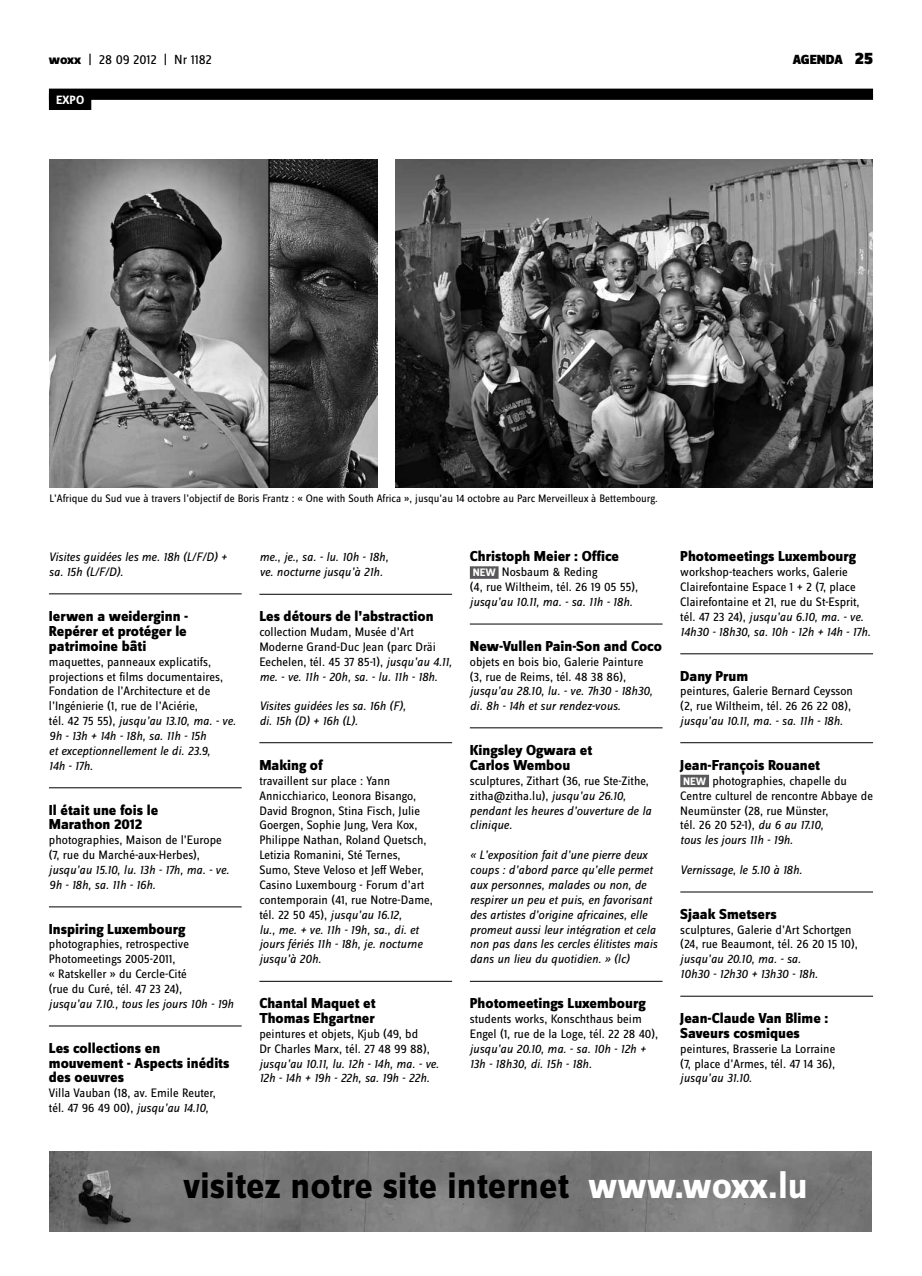
<style>
.page{position:relative;width:922px;height:1276px;background:#fff}
.page>*{position:absolute;margin:0;border:0;box-sizing:border-box;transform-origin:0 0}
.t1{font:700 38.5px "Zine Sans Dis";color:#000}
.t2{font:800 15px/14.9px "Zine Sans Dis";color:#000}
.t3{font:13.75px "Zine Sans Dis";letter-spacing:-.01em;color:#000}
.t4{font:900 13.75px "Zine Sans Dis";color:#000}
.t5{font:12.75px/14.9px "Zine Sans Dis";color:#000}
.t6{font:italic 12.75px/14.9px "Zine Sans Dis";color:#000}
.t7{font:700 12.5px "Zine Sans Dis";color:#fff}
.t8{font:11.25px "Zine Sans Dis";color:#000}
.s1{font-weight:800}
.s2{font-size:17.5px}
.s3{font-style:italic}
.s4{font-weight:700;font-size:11.25px;color:#fff}
.s5{font-style:normal}
.s6{color:#fff}
</style>
<div class="page">
<hr style="left:49px;top:593px;width:192px;height:1px;background:#000">
<hr style="left:49px;top:787px;width:192px;height:1px;background:#000">
<hr style="left:49px;top:906px;width:192px;height:1px;background:#000">
<hr style="left:49px;top:1025px;width:192px;height:1px;background:#000">
<hr style="left:259px;top:594px;width:193px;height:1px;background:#000">
<hr style="left:259px;top:742px;width:193px;height:1px;background:#000">
<hr style="left:259px;top:981px;width:193px;height:1px;background:#000">
<div style="left:469px;top:566px;width:29px;height:13px;background:#58585a"></div>
<hr style="left:469px;top:624px;width:193px;height:1px;background:#000">
<hr style="left:469px;top:727px;width:193px;height:1px;background:#000">
<hr style="left:469px;top:981px;width:193px;height:1px;background:#000">
<hr style="left:680px;top:653px;width:192px;height:1px;background:#000">
<hr style="left:680px;top:742px;width:192px;height:1px;background:#000">
<div style="left:680px;top:774px;width:28px;height:13px;background:#58585a"></div>
<hr style="left:680px;top:892px;width:192px;height:1px;background:#000">
<hr style="left:680px;top:996px;width:192px;height:1px;background:#000">
<div style="left:49px;top:89px;width:823px;height:11px;background:#000"></div>
<div style="left:49px;top:94px;width:42px;height:16px;background:#000"></div>
<img style="left:395px;top:159px;width:477px;height:328px">
<img style="left:50px;top:159px;width:327px;height:328px">
<img style="left:590px;top:1151px;width:281px;height:80px">
<img style="left:50px;top:1151px;width:251px;height:80px">
<img style="left:301px;top:1151px;width:289px;height:80px">
<p class="t3" style="left:49px;top:53px;width:164px"><span class="s1">woxx</span> | 28 09 2012 | Nr 1182</p>
<p class="t4" style="left:792px;top:53px;width:82px">AGENDA <span class="s2">25</span></p>
<p class="t7" style="left:56px;top:93px;width:30px">EXPO</p>
<p class="t8" style="left:50px;top:492px;width:609px">L’Afrique du Sud vue à travers l’objectif de Boris Frantz : « One with South Africa », jusqu’au 14 octobre au Parc Merveilleux à Bettembourg.</p>
<p class="t6" style="left:49px;top:550px;width:179px">Visites guidées les me. 18h (L/F/D) + sa. 15h (L/F/D).</p>
<p class="t2" style="left:49px;top:609px;width:141px;text-align:justify">Ierwen a weiderginn - Repérer et protéger le patrimoine bâti</p>
<p class="t5" style="left:49px;top:655px;width:188px">maquettes, panneaux explicatifs, projections et films documentaires,<br>Fondation de l’Architecture et de l’Ingénierie (1, rue de l’Aciérie,<br>tél. 42 75 55), <span class="s3">jusqu’au 13.10, ma. - ve.<br>9h - 13h + 14h - 18h, sa. 11h - 15h<br>et exceptionnellement le di. 23.9,<br>14h - 17h.</span></p>
<p class="t2" style="left:49px;top:803px;width:111px">Il était une fois le<br>Marathon 2012</p>
<p class="t5" style="left:49px;top:833px;width:174px">photographies, Maison de l’Europe (7, rue du Marché-aux-Herbes),</p>
<p class="t6" style="left:49px;top:862px;width:182px">jusqu’au 15.10, lu. 13h - 17h, ma. - ve.<br>9h - 18h, sa. 11h - 16h.</p>
<p class="t2" style="left:49px;top:922px;width:138px">Inspiring Luxembourg</p>
<p class="t5" style="left:49px;top:937px;width:141px">photographies, retrospective<br>Photomeetings 2005-2011,<br>« Ratskeller » du Cercle-Cité (rue du Curé, tél. 47 23 24),</p>
<p class="t6" style="left:49px;top:996px;width:186px">jusqu’au 7.10., tous les jours 10h - 19h</p>
<p class="t2" style="left:49px;top:1041px;width:182px">Les collections en mouvement - Aspects inédits des oeuvres</p>
<p class="t5" style="left:49px;top:1086px;width:168px">Villa Vauban (18, av. Emile Reuter, tél. 47 96 49 00), <span class="s3">jusqu’au 14.10,</span></p>
<p class="t6" style="left:259px;top:550px;width:130px">me., je., sa. - lu. 10h - 18h, ve. nocturne jusqu’à 21h.</p>
<p class="t2" style="left:259px;top:609px;width:176px">Les détours de l’abstraction</p>
<p class="t5" style="left:259px;top:625px;width:194px">collection Mudam, Musée d’Art Moderne Grand-Duc Jean (parc Dräi Eechelen, tél. 45 37 85-1), <span class="s3">jusqu’au 4.11, me. - ve. 11h - 20h, sa. - lu. 11h - 18h.</span></p>
<p class="t6" style="left:259px;top:699px;width:148px">Visites guidées les sa. 16h (F), di. 15h (D) + 16h (L).</p>
<p class="t2" style="left:259px;top:758px;width:65px">Making of</p>
<p class="t5" style="left:259px;top:774px;width:175px">travaillent sur place : Yann<br>Annicchiarico, Leonora Bisango,<br>David Brognon, Stina Fisch, Julie<br>Goergen, Sophie Jung, Vera Kox,<br>Philippe Nathan, Roland Quetsch,<br>Letizia Romanini, Sté Ternes,<br>Sumo, Steve Veloso et Jeff Weber,<br>Casino Luxembourg - Forum d’art contemporain (41, rue Notre-Dame, tél. 22 50 45), <span class="s3">jusqu’au 16.12,<br>lu., me. + ve. 11h - 19h, sa., di. et jours fériés 11h - 18h, je. nocturne jusqu’à 20h.</span></p>
<p class="t2" style="left:259px;top:996px;width:118px">Chantal Maquet et<br>Thomas Ehgartner</p>
<p class="t5" style="left:259px;top:1027px;width:172px">peintures et objets, Kjub (49, bd<br>Dr Charles Marx, tél. 27 48 99 88),</p>
<p class="t6" style="left:259px;top:1056px;width:181px">jusqu’au 10.11, lu. 12h - 14h, ma. - ve.<br>12h - 14h + 19h - 22h, sa. 19h - 22h.</p>
<p class="t2" style="left:469px;top:550px;width:151px">Christoph Meier : Office</p>
<p class="t5" style="left:469px;top:565px;width:170px"><span class="s4">NEW</span> Nosbaum &amp; Reding<br>(4, rue Wiltheim, tél. 26 19 05 55),</p>
<p class="t6" style="left:469px;top:594px;width:164px">jusqu’au 10.11, ma. - sa. 11h - 18h.</p>
<p class="t2" style="left:469px;top:639px;width:193px">New-Vullen Pain-Son and Coco</p>
<p class="t5" style="left:469px;top:655px;width:175px">objets en bois bio, Galerie Painture (3, rue de Reims, tél. 48 38 86),</p>
<p class="t6" style="left:469px;top:684px;width:184px">jusqu’au 28.10, lu. - ve. 7h30 - 18h30, di. 8h - 14h et sur rendez-vous.</p>
<p class="t2" style="left:469px;top:743px;width:124px">Kingsley Ogwara et<br>Carlos Wembou</p>
<p class="t6" style="left:469px;top:773px;width:183px"><span class="s5">sculptures, Zithart (36, rue Ste-Zithe, zitha@zitha.lu),</span> jusqu’au 26.10, pendant les heures d’ouverture de la clinique.</p>
<p class="t6" style="left:469px;top:847px;width:189px">« L’exposition fait d’une pierre deux coups : d’abord parce qu’elle permet aux personnes, malades ou non, de respirer un peu et puis, en favorisant des artistes d’origine africaines, elle promeut aussi leur intégration et cela non pas dans les cercles élitistes mais dans un lieu du quotidien. » (lc)</p>
<p class="t2" style="left:469px;top:996px;width:177px">Photomeetings Luxembourg</p>
<p class="t5" style="left:469px;top:1012px;width:190px">students works, Konschthaus beim<br>Engel (1, rue de la Loge, tél. 22 28 40),</p>
<p class="t6" style="left:469px;top:1041px;width:177px">jusqu’au 20.10, ma. - sa. 10h - 12h +<br>13h - 18h30, di. 15h - 18h.</p>
<p class="t2" style="left:680px;top:550px;width:177px">Photomeetings Luxembourg</p>
<p class="t5" style="left:680px;top:565px;width:192px">workshop-teachers works, Galerie Clairefontaine Espace 1 + 2 (7, place Clairefontaine et 21, rue du St-Esprit, tél. 47 23 24), <span class="s3">jusqu’au 6.10, ma. - ve.<br>14h30 - 18h30, sa. 10h - 12h + 14h - 17h.</span></p>
<p class="t2" style="left:680px;top:669px;width:69px">Dany Prum</p>
<p class="t5" style="left:680px;top:684px;width:174px">peintures, Galerie Bernard Ceysson (2, rue Wiltheim, tél. 26 26 22 08),</p>
<p class="t6" style="left:680px;top:713px;width:164px">jusqu’au 10.11, ma. - sa. 11h - 18h.</p>
<p class="t2" style="left:680px;top:758px;width:141px">Jean-François Rouanet</p>
<p class="t5" style="left:680px;top:774px;width:194px"><span class="s4">NEW</span> photographies, chapelle du<br>Centre culturel de rencontre Abbaye de<br>Neumünster (28, rue Münster,<br>tél. 26 20 52-1), <span class="s3">du 6 au 17.10,<br>tous les jours 11h - 19h.</span></p>
<p class="t6" style="left:680px;top:862px;width:123px">Vernissage, le 5.10 à 18h.</p>
<p class="t2" style="left:680px;top:907px;width:98px">Sjaak Smetsers</p>
<p class="t5" style="left:680px;top:922px;width:179px">sculptures, Galerie d’Art Schortgen (24, rue Beaumont, tél. 26 20 15 10),</p>
<p class="t6" style="left:680px;top:952px;width:139px">jusqu’au 20.10, ma. - sa.<br>10h30 - 12h30 + 13h30 - 18h.</p>
<p class="t2" style="left:680px;top:1011px;width:149px">Jean-Claude Van Blime :<br>Saveurs cosmiques</p>
<p class="t5" style="left:680px;top:1041px;width:156px">peintures, Brasserie La Lorraine (7, place d’Armes, tél. 47 14 36),</p>
<p class="t6" style="left:680px;top:1071px;width:73px">jusqu’au 31.10.</p>
<h1 class="t1" style="left:183px;top:1164px;width:625px">visitez notre site internet <span class="s6">www.woxx.lu</span></h1>
</div>
